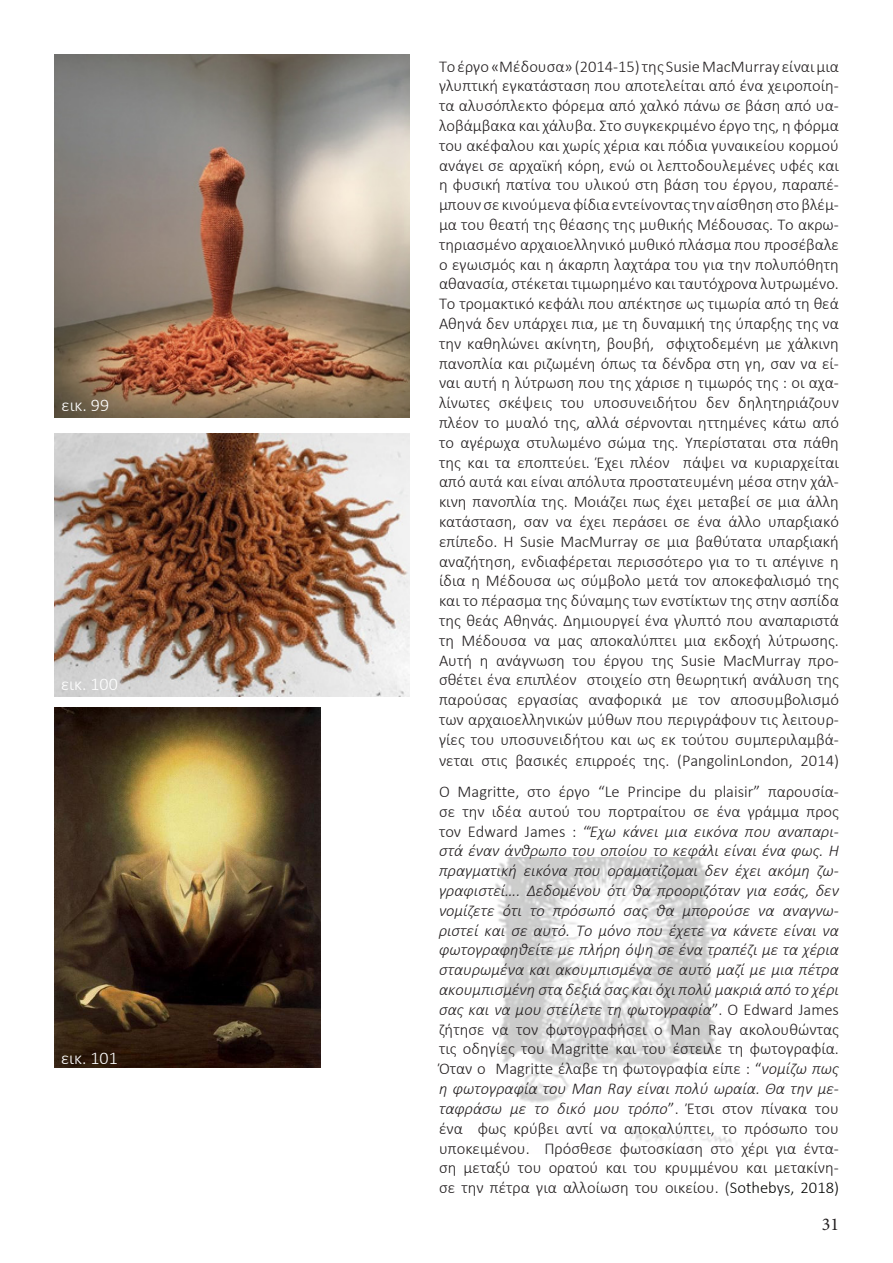
<style>
.page{position:relative;width:893px;height:1263px;background:#fff}
.page>*{position:absolute;margin:0;border:0;box-sizing:border-box;transform-origin:0 0}
.t1{font:300 18px "Calibri";color:#fff}
.t2{font:18px "Minion Pro";color:#231f20}
.t3{font:300 16.5px/19.8px "Calibri";color:#231f20;text-align:justify}
.t4{font:italic 300 16.5px/19.8px "Calibri";color:#231f20;text-align:justify}
.s1{font-style:normal}
.s2{font-style:italic}
.s3{color:#040503}
</style>
<div class="page">
<img style="left:495px;top:857px;width:242px;height:288px">
<img style="left:55px;top:55px;width:355px;height:363px">
<img style="left:54px;top:434px;width:356px;height:262px">
<img style="left:54px;top:707px;width:266px;height:360px">
<p class="t1" style="left:62px;top:393px;width:49px">εικ. 99</p>
<p class="t1" style="left:61px;top:673px;width:58px">εικ. 100</p>
<p class="t1" style="left:61px;top:1046px;width:58px">εικ. 101</p>
<p class="t3" style="left:439px;top:56px;width:401px">Το έργο «Μέδουσα» (2014-15) της Susie MacMurray είναι μια γλυπτική εγκατάσταση που αποτελείται από ένα χειροποίη&shy;τα αλυσόπλεκτο φόρεμα από χαλκό πάνω σε βάση από υα&shy;λοβάμβακα και χάλυβα. Στο συγκεκριμένο έργο της, η φόρμα του ακέφαλου και χωρίς χέρια και πόδια γυναικείου κορμού ανάγει σε αρχαϊκή κόρη, ενώ οι λεπτοδουλεμένες υφές και η φυσική πατίνα του υλικού στη βάση του έργου, παραπέ&shy;μπουν σε κινούμενα φίδια εντείνοντας την αίσθηση στο βλέμ&shy;μα του θεατή της θέασης της μυθικής Μέδουσας. Το ακρω&shy;τηριασμένο αρχαιοελληνικό μυθικό πλάσμα που προσέβαλε ο εγωισμός και η άκαρπη λαχτάρα του για την πολυπόθητη αθανασία, στέκεται τιμωρημένο και ταυτόχρονα λυτρωμένο.</p>
<p class="t3" style="left:439px;top:294px;width:401px">Το τρομακτικό κεφάλι που απέκτησε ως τιμωρία από τη θεά Αθηνά δεν υπάρχει πια, με τη δυναμική της ύπαρξης της να την καθηλώνει ακίνητη, βουβή, σφιχτοδεμένη με χάλκινη πανοπλία και ριζωμένη όπως τα δένδρα στη γη, σαν να εί&shy;ναι αυτή η λύτρωση που της χάρισε η τιμωρός της : οι αχα&shy;λίνωτες σκέψεις του υποσυνειδήτου δεν δηλητηριάζουν πλέον το μυαλό της, αλλά σέρνονται ηττημένες κάτω από το αγέρωχα στυλωμένο σώμα της. Υπερίσταται στα πάθη της και τα εποπτεύει. Έχει πλέον πάψει να κυριαρχείται από αυτά και είναι απόλυτα προστατευμένη μέσα στην χάλ&shy;κινη πανοπλία της. Μοιάζει πως έχει μεταβεί σε μια άλλη κατάσταση, σαν να έχει περάσει σε ένα άλλο υπαρξιακό επίπεδο. Η Susie MacMurray σε μια βαθύτατα υπαρξιακή αναζήτηση, ενδιαφέρεται περισσότερο για το τι απέγινε η ίδια η Μέδουσα ως σύμβολο μετά τον αποκεφαλισμό της και το πέρασμα της δύναμης των ενστίκτων της στην ασπίδα της θεάς Αθηνάς. Δημιουργεί ένα γλυπτό που αναπαριστά τη Μέδουσα να μας αποκαλύπτει μια εκδοχή λύτρωσης.</p>
<p class="t3" style="left:439px;top:650px;width:401px">Αυτή η ανάγνωση του έργου της Susie MacMurray προ&shy;σθέτει ένα επιπλέον στοιχείο στη θεωρητική ανάλυση της παρούσας εργασίας αναφορικά με τον αποσυμβολισμό των αρχαιοελληνικών μύθων που περιγράφουν τις λειτουρ&shy;γίες του υποσυνειδήτου και ως εκ τούτου συμπεριλαμβά-</p>
<p class="t3" style="left:439px;top:751px;width:401px">νεται στις βασικές επιρροές της. (PangolinLondon, 2014)</p>
<p class="t4" style="left:439px;top:781px;width:401px"><span class="s1">O Magritte, στο έργο “Le Principe du plaisir” παρουσία&shy;σε την ιδέα αυτού του πορτραίτου σε ένα γράμμα προς τον Edward James : “</span>Έχω κάνει μια εικόνα που αναπαρι&shy;στά έναν άνθρωπο του οποίου το κεφάλι είναι ένα φως. Η πραγματική εικόνα που οραματίζομαι δεν έχει ακόμη ζω&shy;γραφιστεί…. Δεδομένου ότι θα προοριζόταν για εσάς, δεν νομίζετε ότι το πρόσωπό σας θα μπορούσε να αναγνω&shy;ριστεί και σε αυτό. Tο μόνο που έχετε να κάνετε είναι να φωτογραφηθείτε με πλήρη όψη σε ένα τραπέζι με τα χέρια σταυρωμένα και ακουμπισμένα σε αυτό μαζί με μια πέτρα ακουμπισμένη στα δεξιά σας και όχι πολύ μακριά από το χέρι σας και να μου στείλετε τη φωτογραφία<span class="s1">”. Ο Edward James ζήτησε να τον φωτογραφήσει ο Man Ray ακολουθώντας τις οδηγίες του Magritte και του έστειλε τη φωτογραφία.</span></p>
<p class="t3" style="left:439px;top:1059px;width:401px">Όταν ο Magritte έλαβε τη φωτογραφία είπε : “<span class="s2">νομίζω πως η φωτογραφία του Man Ray είναι πολύ ωραία. Θα την με&shy;ταφράσω με το δικό μου τρόπο</span>”. Έτσι στον πίνακα του ένα φως κρύβει αντί να αποκαλύπτει, τo πρόσωπo του υποκειμένου. Πρόσθεσε φωτοσκίαση στο χέρι για έντα&shy;ση μεταξύ του ορατού και του κρυμμένου και μετακίνη&shy;σε την πέτρα για αλλοίωση του οικείου. (<span class="s3">Sothebys, 2018)</span></p>
<p class="t2" style="left:822px;top:1212px;width:19px">31</p>
</div>
